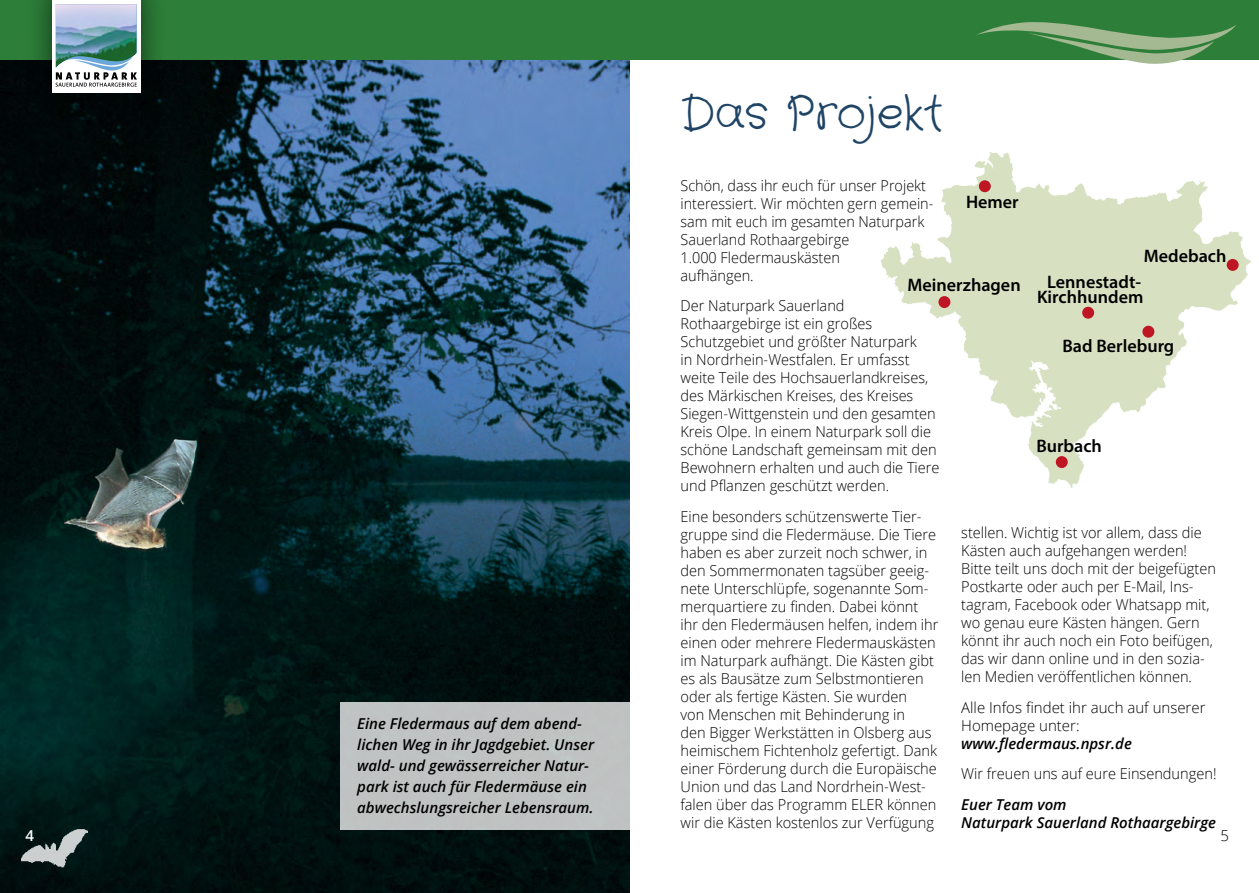
<style>
.page{position:relative;width:1259px;height:893px;background:#fff}
.page>*{position:absolute;margin:0;border:0;box-sizing:border-box;transform-origin:0 0}
.t1{font:45px "Crafty Girls";color:#1f4465}
.t2{font:600 18.15px "Myriad Pro";color:#000}
.t3{font:300 15px/18px "Open Sans";color:#000}
.t4{font:italic 600 15px/21px "Open Sans";color:#000}
.t5{font:300 15px/18px "Open Sans";color:#000;scale:.96 1}
.t6{font:600 15px "Open Sans";color:#fff}
.s1{font-weight:600;font-style:italic}
</style>
<div class="page">
<img style="left:0;top:60px;width:629px;height:833px">
<svg style="left:881px;top:152px;width:370px;height:336px"></svg>
<div style="left:938px;top:296px;width:12px;height:12px;background:#be1622;border-radius:50%"></div>
<div style="left:1142px;top:326px;width:12px;height:12px;background:#be1622;border-radius:50%"></div>
<div style="left:1055px;top:456px;width:12px;height:12px;background:#be1622;border-radius:50%"></div>
<div style="left:1226px;top:259px;width:12px;height:12px;background:#be1622;border-radius:50%"></div>
<div style="left:979px;top:180px;width:11px;height:12px;background:#be1622;border-radius:50%"></div>
<div style="left:1082px;top:307px;width:12px;height:12px;background:#be1622;border-radius:50%"></div>
<div style="left:340px;top:702px;width:289px;height:128px;background:#bfc2c2"></div>
<div style="left:0;top:0;width:1259px;height:60px;background:#2d7e39"></div>
<svg style="left:977px;top:22px;width:259px;height:42px"></svg>
<div style="left:25px;top:0;width:142px;height:119px;background:#000;opacity:.6"></div>
<div style="left:52px;top:0;width:88px;height:92px;background:#fff"></div>
<svg style="left:56px;top:4px;width:81px;height:83px"></svg>
<img style="left:21px;top:825px;width:66px;height:48px">
<p class="t1" style="left:680px;top:83px;width:264px">Das Projekt</p>
<p class="t5" style="left:680px;top:176px;width:265px">Schön, dass ihr euch für unser Projekt interessiert. Wir möchten gern gemein&shy;sam mit euch im gesamten Naturpark<br>Sauerland Rothaargebirge<br>1.000 Fledermauskästen<br>aufhängen.</p>
<p class="t3" style="left:680px;top:296px;width:260px">Der Naturpark Sauerland Rothaargebirge ist ein großes Schutzgebiet und größter Naturpark<br>in Nordrhein-Westfalen. Er umfasst weite Teile des Hochsauerlandkreises, des Märkischen Kreises, des Kreises Siegen-Wittgenstein und den gesamten Kreis Olpe. In einem Naturpark soll die schöne Landschaft gemeinsam mit den Bewohnern erhalten und auch die Tiere und Pflanzen geschützt werden.</p>
<p class="t3" style="left:680px;top:507px;width:259px">Eine besonders schützenswerte Tier&shy;gruppe sind die Fledermäuse. Die Tiere haben es aber zurzeit noch schwer, in den Sommermonaten tagsüber geeig&shy;nete Unterschlüpfe, sogenannte Som&shy;merquartiere zu finden. Dabei könnt ihr den Fledermäusen helfen, indem ihr einen oder mehrere Fledermauskästen im Naturpark aufhängt. Die Kästen gibt es als Bausätze zum Selbstmontieren oder als fertige Kästen. Sie wurden<br>von Menschen mit Behinderung in<br>den Bigger Werkstätten in Olsberg aus heimischem Fichtenholz gefertigt. Dank einer Förderung durch die Europäische Union und das Land Nordrhein-West&shy;falen über das Programm ELER können wir die Kästen kostenlos zur Verfügung</p>
<p class="t2" style="left:966px;top:190px;width:54px">Hemer</p>
<p class="t2" style="left:1143px;top:244px;width:84px">Medebach</p>
<p class="t2" style="left:1047px;top:270px;width:95px">Lennestadt-</p>
<p class="t2" style="left:907px;top:273px;width:115px">Meinerzhagen</p>
<p class="t2" style="left:1037px;top:285px;width:108px">Kirchhundem</p>
<p class="t2" style="left:1062px;top:334px;width:113px">Bad Berleburg</p>
<p class="t2" style="left:1036px;top:434px;width:67px">Burbach</p>
<p class="t3" style="left:961px;top:523px;width:256px">stellen. Wichtig ist vor allem, dass die Kästen auch aufgehangen werden!<br>Bitte teilt uns doch mit der beigefügten Postkarte oder auch per E-Mail, Ins&shy;tagram, Facebook oder Whatsapp mit, wo genau eure Kästen hängen. Gern könnt ihr auch noch ein Foto beifügen, das wir dann online und in den sozia&shy;len Medien veröffentlichen können.</p>
<p class="t3" style="left:961px;top:698px;width:246px">Alle Infos findet ihr auch auf unserer<br>Homepage unter: <span class="s1">www.fledermaus.npsr.de</span></p>
<p class="t3" style="left:961px;top:765px;width:257px">Wir freuen uns auf eure Einsendungen!</p>
<p class="t4" style="left:961px;top:795px;width:256px;line-height:18px">Euer Team vom<br>Naturpark Sauerland Rothaargebirge</p>
<p class="t4" style="left:357px;top:713px;width:238px">Eine Fledermaus auf dem abend&shy;lichen Weg in ihr Jagdgebiet. Unser wald- und gewässerreicher Natur&shy;park ist auch für Fledermäuse ein abwechslungsreicher Lebensraum.</p>
<p class="t6" style="left:26px;top:825px;width:10px">4</p>
<p class="t3" style="left:1220px;top:826px;width:10px">5</p>
</div>
